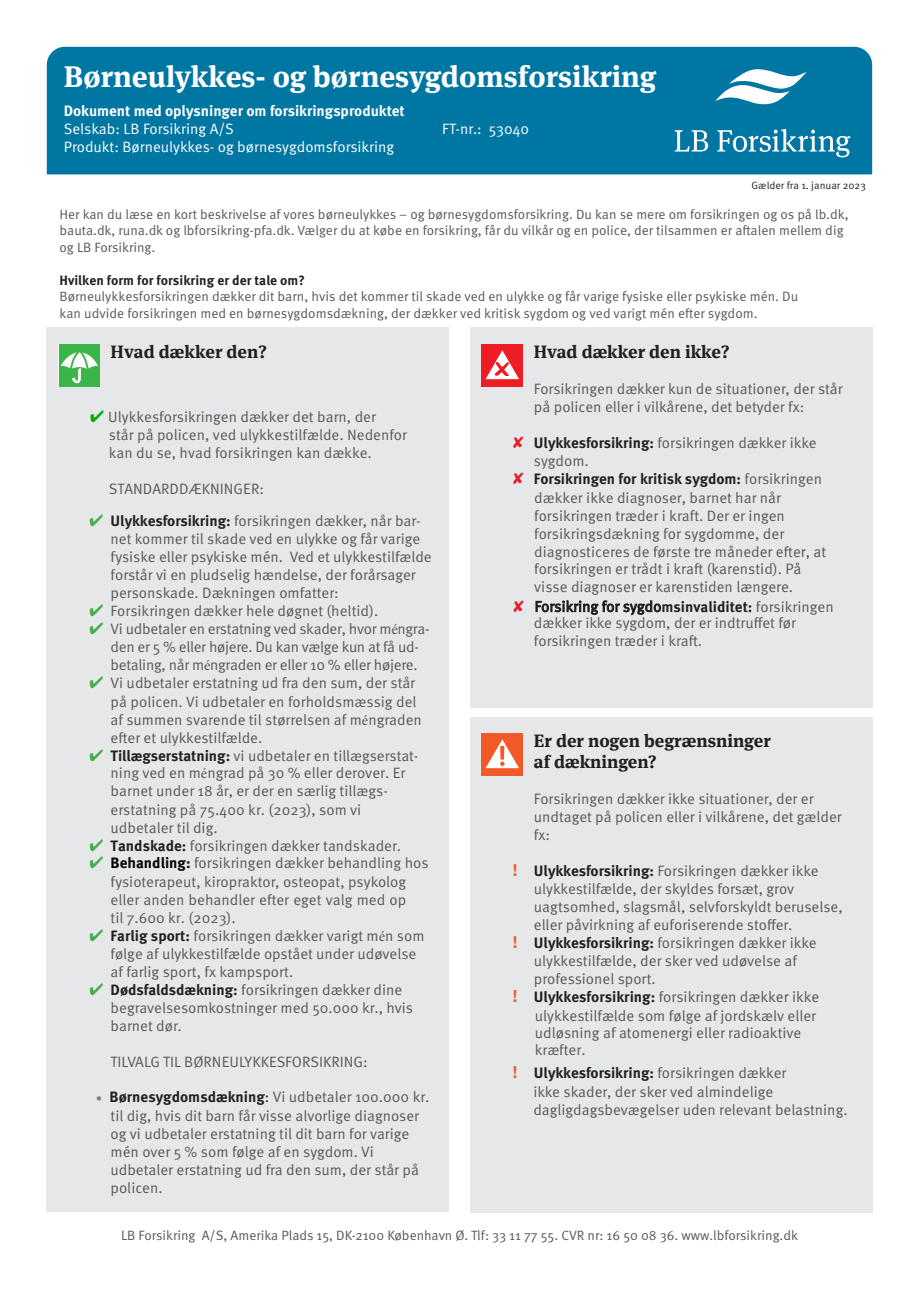
<style>
.page{position:relative;width:919px;height:1289px;background:#fff}
.page>*{position:absolute;margin:0;border:0;box-sizing:border-box;transform-origin:0 0}
.t1{font:700 30px "Meta Serif Offc";color:#fff}
.List_Paragraph{font:700 18px "Meta Serif Offc";color:#231f20}
.List_Paragraph-2{font:15px/18px "Meta Pro Norm";color:#57585a}
.List_Paragraph-3{font:15px/18px "Meta Pro Norm";letter-spacing:-.02em;color:#57585a}
.t2{font:15px/18px "Meta Pro Norm";color:#58595b}
.t3{font:15px "Meta Pro Norm";color:#fff}
.t4{font:700 15px "Meta Pro";color:#fff}
.t5{font:15px "Meta Pro Norm";color:#585951}
.t6{font:13.5px/16.5px "Meta Pro Norm";color:#57585a}
.t7{font:10.5px "Meta Pro";color:#231f20}
.s1{font-family:"Meta Pro";font-weight:700;color:#231f20}
.s2{font-family:"Meta Pro"}
.s3{color:#0a0}
.s4{color:#44ae4a}
.s5{font-family:"Minion Pro"}
.s6{font-family:"Meta Pro";font-weight:700;color:#000}
.s7{font-family:"Minion Pro";font-size:16.5px;color:#808080}
.s8{color:#231f20}
.s9{font-family:"Meta Pro";color:#231f20}
.s10{font-family:"Helvetica Neue";font-weight:700;font-size:16.5px;color:#eb5c2a}
</style>
<div class="page">
<div style="left:47px;top:47px;width:825px;height:127px;background:#0076a3"></div>
<div style="left:47px;top:327px;width:402px;height:885px;background:#e6e7e9"></div>
<div style="left:470px;top:327px;width:402px;height:381px;background:#e6e7e9"></div>
<div style="left:470px;top:716px;width:402px;height:496px;background:#e6e7e9"></div>
<svg style="left:674px;top:130px;width:34px;height:21px"></svg>
<svg style="left:717px;top:129px;width:133px;height:28px;background:#3e97b9"></svg>
<svg style="left:715px;top:69px;width:91px;height:36px"></svg>
<div style="left:58px;top:344px;width:41px;height:43px;background:#fff"></div>
<div style="left:59px;top:344px;width:40px;height:43px;background:#3ab54a"></div>
<svg style="left:61px;top:348px;width:37px;height:35px"></svg>
<div style="left:482px;top:344px;width:41px;height:43px;background:#ee1d23"></div>
<svg style="left:485px;top:350px;width:34px;height:29px"></svg>
<div style="left:482px;top:733px;width:41px;height:43px;background:#f15929"></div>
<svg style="left:485px;top:739px;width:34px;height:29px"></svg>
<p class="t1" style="left:64px;top:58px;width:594px">Børneulykkes- og børnesygdomsforsikring</p>
<p class="t4" style="left:64px;top:99px;width:342px">Dokument med oplysninger om forsikringsproduktet</p>
<p class="t3" style="left:64px;top:118px;width:172px">Selskab: LB Forsikring A/S</p>
<p class="t3" style="left:442px;top:118px;width:89px">FT-nr.: 53040</p>
<p class="t3" style="left:64px;top:136px;width:332px">Produkt: Børneulykkes- og børnesygdomsforsikring</p>
<p class="t7" style="left:751px;top:179px;width:116px">Gælder fra 1. januar 2023</p>
<p class="t6" style="left:60px;top:205px;width:790px">Her kan du læse en kort beskrivelse af vores børneulykkes – og børnesygdomsforsikring. Du kan se mere om forsikringen og os på lb.dk, bauta.dk, runa.dk og lbforsikring-pfa.dk. Vælger du at købe en forsikring, får du vilkår og en police, der tilsammen er aftalen mellem dig og LB Forsikring.</p>
<p class="t6" style="left:60px;top:271px;width:740px"><span class="s1">Hvilken form for forsikring er der tale om?<br></span>Børneulykkesforsikringen dækker dit barn, <span class="s2">hvis</span> det kommer til skade ved en ulykke og får varige fysiske eller psykiske mén. Du kan udvide forsikringen med en børnesygdomsdækning, der dækker ved kritisk sygdom og ved varigt mén efter sygdom.</p>
<p class="List_Paragraph" style="left:111px;top:341px;width:158px">Hvad dækker den?</p>
<p class="t5" style="left:90px;top:405px;width:287px"><span class="s3">✔</span> Ulykkesforsikringen dækker det barn, der</p>
<p class="t2" style="left:109px;top:424px;width:300px">står på policen, ved ulykkestilfælde. Nedenfor kan du se, hvad forsikringen kan dække.</p>
<p class="t2" style="left:109px;top:478px;width:156px">STANDARDDÆKNINGER:</p>
<p class="List_Paragraph-2" style="left:111px;top:511px;width:322px;text-indent:-21px"><span class="s4">✔</span> <span class="s1">Ulykkesforsikring:</span> forsikringen dækker, når bar&shy;net kommer til skade ved en ulykke og får varige fysiske eller psykiske mén. Ved et ulykkestilfælde forstår vi en pludselig hændelse, der forårsager personskade. Dækningen omfatter:</p>
<p class="List_Paragraph-2" style="left:89px;top:601px;width:290px"><span class="s4">✔</span> Forsikringen dækker hele døgnet (heltid).</p>
<p class="List_Paragraph-3" style="left:111px;top:619px;width:320px;text-indent:-21px"><span class="s4">✔</span> Vi udbetaler en erstatning ved skader, hvor m<span class="s5">é</span>ngra&shy;den er 5 % eller højere. Du kan vælge kun at få ud-</p>
<p class="List_Paragraph-3" style="left:111px;top:655px;width:308px">betaling, når m<span class="s5">é</span>ngraden er eller 10 % eller højere.</p>
<p class="List_Paragraph-2" style="left:111px;top:673px;width:313px;text-indent:-21px"><span class="s4">✔</span> Vi udbetaler erstatning ud fra den sum, der står på policen. Vi udbetaler en forholdsmæssig del af summen svarende til størrelsen af m<span class="s5">é</span>ngraden efter et ulykkestilfælde.</p>
<p class="List_Paragraph-2" style="left:89px;top:745px;width:330px;line-height:17.1px;text-align:center"><span class="s4">✔</span> <span class="s1">Tillægserstatning:</span> vi udbetaler en tillægserstat&shy;ning ved en m<span class="s5">é</span>ngrad på 30 % eller derover. Er</p>
<p class="List_Paragraph-2" style="left:111px;top:780px;width:279px;line-height:18.5px">barnet under 18 år, er der en særlig tillægs&shy;erstatning på 7<span class="s2">5</span>.<span class="s2">4</span>00 kr. (<span class="s2">2023</span>), som vi udbeta<span class="s2">l</span>er til dig.</p>
<p class="List_Paragraph-2" style="left:89px;top:835px;width:313px"><span class="s4">✔</span> <span class="s1">Tandskade:</span> forsikringen dækker tandskader.</p>
<p class="List_Paragraph-2" style="left:111px;top:852px;width:319px;line-height:18.5px;text-indent:-21px"><span class="s4">✔</span> <span class="s6">Behandling:</span> forsikringen dækker behandling hos fysioterapeut, kiropraktor, osteopat, psykolog eller anden behandler efter eget valg med op<br>til 7.<span class="s2">6</span>00 kr. (<span class="s2">2023</span>).</p>
<p class="List_Paragraph-2" style="left:111px;top:925px;width:315px;text-indent:-21px"><span class="s4">✔</span> <span class="s1">Farlig sport:</span> forsikringen dækker varigt m<span class="s5">é</span>n som følge af ulykkestilfælde opstået under udøvelse af farlig sport, fx kampsport.</p>
<p class="List_Paragraph-2" style="left:111px;top:979px;width:304px;text-indent:-21px"><span class="s4">✔</span> <span class="s1">Dødsfaldsdækning:</span> forsikringen dækker dine begravelsesomkostninger med 50.000 kr., hvis barnet dør.</p>
<p class="List_Paragraph-2" style="left:111px;top:1051px;width:258px">TILVALG TIL BØRNEULYKKESFORSIKRING:</p>
<p class="List_Paragraph-2" style="left:111px;top:1086px;width:320px;text-indent:-15px"><span class="s7">•</span> <span class="s1">Børnesygdomsdækning</span><span class="s8">:</span> Vi udbetaler 100.000 kr. til dig, hvis dit barn får visse alvorlige diagnoser og vi udbetaler erstatning til dit barn for varige mén over 5 % som følge af en sygdom. Vi udbetaler erstatning ud fra den sum, der står på policen.</p>
<p class="List_Paragraph" style="left:534px;top:341px;width:197px">Hvad dækker den ikke?</p>
<p class="List_Paragraph-2" style="left:534px;top:379px;width:310px">Forsikringen dækker kun de situationer, der står på policen eller i vilkårene, det betyder fx:</p>
<p class="List_Paragraph-2" style="left:534px;top:433px;width:284px"><span class="s1">Ulykkesforsikring:</span> forsikringen dækker ikke sygdom.</p>
<p class="List_Paragraph-2" style="left:534px;top:469px;width:294px"><span class="s1">Forsikringen for kritisk sygdom:</span> forsikringen dækker ikke diagnoser, barnet har når forsikringen træder i kraft. Der er ingen forsikringsdækning for sygdomme, der diagnosticere<span class="s2">s de første tre måneder efter, at forsikringen er trådt i kraft (karenstid). På visse diagnoser er karenstiden længere.</span></p>
<p class="List_Paragraph-2" style="left:534px;top:596px;width:301px;line-height:17.4px"><span class="s9">Forsikring for sygdo</span><span class="s1">msinvaliditet:</span> forsikringen dækker ikke sygdom, der er indtruffet før forsikringen træder i kraft.</p>
<p class="List_Paragraph" style="left:534px;top:730px;width:238px">Er der nogen begrænsninger</p>
<p class="List_Paragraph" style="left:534px;top:751px;width:124px">af dækningen?</p>
<p class="List_Paragraph-2" style="left:534px;top:789px;width:309px">Forsikringen dækker ikke situationer, der er undtaget på policen eller i vilkårene, det gælder fx:</p>
<p class="List_Paragraph-2" style="left:534px;top:861px;width:310px;text-indent:-21px"><span class="s10">!</span> <span class="s1">Ulykkesforsikring:</span> Forsikringen dækker ikke ulykkestilfælde, der skyldes forsæt, grov uagtsomhed, slagsmål, selvforskyldt beruselse, eller påvirkning af euforiserende stoffer.</p>
<p class="List_Paragraph-2" style="left:534px;top:933px;width:284px;text-indent:-21px"><span class="s10">!</span> <span class="s1">Ulykkesforsikring:</span> forsikringen dækker ikke ulykkestilfælde, der sker ved udøvelse af professionel sport.</p>
<p class="List_Paragraph-2" style="left:512px;top:987px;width:308px;text-align:right"><span class="s10">!</span> <span class="s1">Ulykkesforsikring:</span> forsikringen <span class="s2">dækker ikke ulykkestilfælde</span> som følge af <span class="s2">jo</span>rdskælv eller</p>
<p class="List_Paragraph-2" style="left:534px;top:1023px;width:268px;line-height:17px">udløsning af atomenergi eller radioaktive kræfter.</p>
<p class="List_Paragraph-2" style="left:533px;top:1063px;width:316px;text-indent:-21px"><span class="s10">!</span> <span class="s1">Ulykkesforsikring:</span> forsikringen dækker<br>ikke skader, der sker ved almindelige dagligdagsbevægelser uden relevant belastning.</p>
<p class="t6" style="left:121px;top:1225px;width:678px">LB Forsikring A/S, Amerika Plads 15, DK-2100 København Ø. Tlf: 33 11 77 55. CVR nr: 16 50 08 36. www.lbforsikring.dk</p>
</div>
